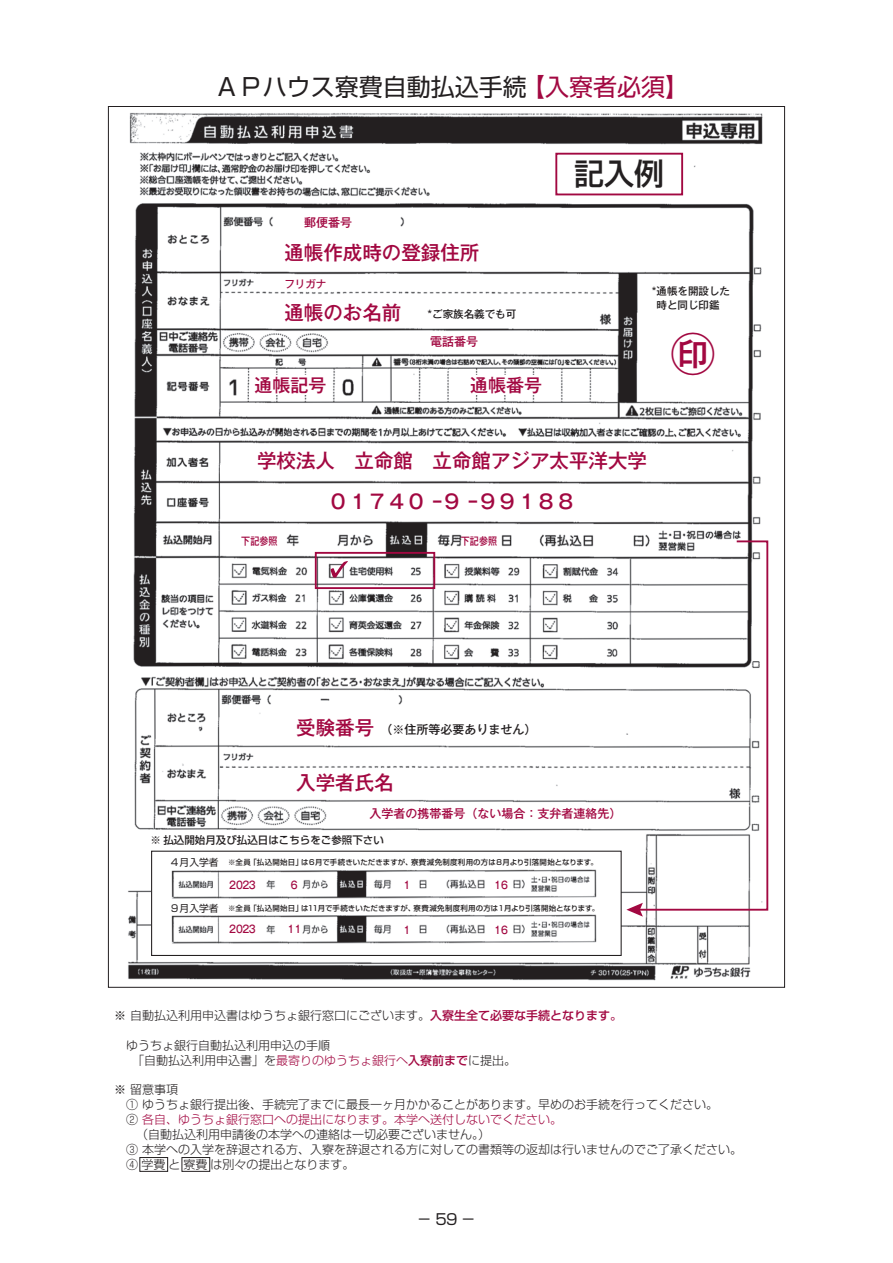
<style>
.page{position:relative;width:893px;height:1263px;background:#fff}
.page>*{position:absolute;margin:0;border:0;box-sizing:border-box;transform-origin:0 0}
.t1{font:500 45px "Gothic MB101 Pr 6";color:#a20841}
.t2{font:500 30px "Shin Go Pro";color:#231f20}
.t3{font:24px "Shin Go Pro";color:#231f20}
.t4{font:24px "Shin Go Pro";color:#a20841}
.t5{font:500 19.5px/41.1px "Gothic MB101 Pr 6";color:#a20841;text-align:center}
.t6{font:500 18px "Gothic MB101 Pr 6";color:#a20841}
.t7{font:15px "Shin Go Pro";color:#231f20}
.t8{font:300 12px/14.9px "Shin Go Pro";color:#231f20}
.t9{font:300 12px "Shin Go Pro";color:#a20841}
.t10{font:500 12px "Gothic MB101 Pr 6";color:#a20841}
.t11{font:500 12px "Gothic MB101 Pr 6";color:#231f20}
.t12{font:500 10.5px "Gothic MB101 Pr 6";color:#a20841;scale:.86 1}
.t13{font:500 10.5px/13.5px "Gothic MB101 Pr 6";color:#231f20;text-align:center}
.t14{font:500 10.5px "Shin Go Pro";color:#231f20}
.t15{font:500 10.5px "Gothic MB101 Pr 6";color:#a20841}
.t16{font:9.75px "Shin Go Pro";color:#231f20}
.t17{font:500 7.5px "Shin Go Pro";letter-spacing:.01em;color:#231f20}
.s1{font-weight:500;color:#a20841}
.s2{color:#a20841}
.s3{color:#231f20}
</style>
<div class="page">
<img style="left:128px;top:112px;width:635px;height:869px">
<div style="left:555px;top:153px;width:128px;height:42px;border:2px solid #a20841"></div>
<div style="left:290px;top:215px;width:76px;height:15px;background:#fff"></div>
<div style="left:409px;top:334px;width:90px;height:15px;background:#fff"></div>
<div style="left:357px;top:806px;width:277px;height:15px;background:#fff"></div>
<div style="left:413px;top:307px;width:117px;height:15px;background:#fff"></div>
<div style="left:652px;top:281px;width:79px;height:34px;background:#fff"></div>
<div style="left:254px;top:376px;width:72px;height:19px;background:#fff"></div>
<div style="left:470px;top:376px;width:72px;height:19px;background:#fff"></div>
<svg style="left:331px;top:561px;width:17px;height:17px"></svg>
<div style="left:381px;top:722px;width:216px;height:15px;background:#fff"></div>
<div style="left:152px;top:851px;width:469px;height:104px;background:#fff"></div>
<div style="left:151px;top:851px;width:471px;height:105px;border:1px solid #231f20"></div>
<img style="left:171px;top:869px;width:426px;height:30px">
<img style="left:171px;top:914px;width:426px;height:30px">
<svg style="left:636px;top:539px;width:133px;height:372px"></svg>
<svg style="left:626px;top:903px;width:17px;height:14px"></svg>
<div style="left:315px;top:552px;width:120px;height:37px;border:2px solid #a20841"></div>
<div style="left:139px;top:1157px;width:29px;height:15px;border:1px solid #231f20"></div>
<div style="left:182px;top:1157px;width:28px;height:15px;border:1px solid #231f20"></div>
<h3 class="t3" style="left:215px;top:67px;width:313px">ＡＰハウス寮費自動払込手続</h3>
<h3 class="t4" style="left:521px;top:67px;width:181px">【入寮者必須　】</h3>
<p class="t10" style="left:304px;top:212px;width:49px">郵便番号</p>
<h3 class="t5" style="left:284px;top:231px;width:196px">通帳作成時の登録住所</h3>
<p class="t15" style="left:284px;top:275px;width:43px">フリガナ</p>
<h3 class="t5" style="left:284px;top:291px;width:118px">通帳のお名前</h3>
<h3 class="t6" style="left:254px;top:370px;width:73px">通帳記号</h3>
<p class="t13" style="left:428px;top:307px;width:90px">*ご家族名義でも可</p>
<p class="t10" style="left:430px;top:332px;width:49px">電話番号</p>
<h3 class="t6" style="left:470px;top:370px;width:73px">通帳番号</h3>
<h2 class="t2" style="left:574px;top:149px;width:91px">記入例</h2>
<p class="t13" style="left:652px;top:284px;width:80px">*通帳を開設した時と同じ印鑑</p>
<h1 class="t1" style="left:671px;top:317px;width:46px">㊞</h1>
<h3 class="t5" style="left:257px;top:439px;width:392px">学校法人　立命館　立命館アジア太平洋大学<br>０１７４０ ｰ９ ｰ９９１８８</h3>
<p class="t12" style="left:241px;top:532px;width:44px">下記参照</p>
<p class="t12" style="left:461px;top:532px;width:44px">下記参照</p>
<h3 class="t5" style="left:296px;top:705px;width:79px">受験番号</h3>
<h3 class="t5" style="left:296px;top:761px;width:99px">入学者氏名</h3>
<p class="t11" style="left:381px;top:720px;width:157px">（※住所等必要ありません）</p>
<p class="t10" style="left:369px;top:804px;width:253px">入学者の携帯番号（ない場合：支弁者連絡先）</p>
<p class="t14" style="left:150px;top:832px;width:235px">※ 払込開始月及び払込日はこちらをご参照下さい</p>
<p class="t16" style="left:170px;top:854px;width:50px">４月入学者</p>
<p class="t16" style="left:170px;top:900px;width:50px">９月入学者</p>
<p class="t17" style="left:228px;top:856px;width:371px">※全員「払込開始日」は６月で手続きいただきますが、寮費減免制度利用の方は８月より引落開始となります。</p>
<p class="t17" style="left:228px;top:901px;width:373px">※全員「払込開始日」は11月で手続きいただきますが、寮費減免制度利用の方は１月より引落開始となります。</p>
<p class="t12" style="left:229px;top:877px;width:32px">2023</p>
<p class="t12" style="left:229px;top:920px;width:32px">2023</p>
<p class="t12" style="left:291px;top:877px;width:9px">6</p>
<p class="t12" style="left:403px;top:877px;width:9px">1</p>
<p class="t12" style="left:494px;top:877px;width:17px">16</p>
<p class="t12" style="left:288px;top:920px;width:17px">11</p>
<p class="t12" style="left:403px;top:921px;width:9px">1</p>
<p class="t12" style="left:494px;top:921px;width:17px">16</p>
<p class="t8" style="left:114px;top:1006px;width:509px">※ 自動払込利用申込書はゆうちょ銀行窓口にございます。<span class="s1">入寮生全て必要な手続となります。</span></p>
<p class="t8" style="left:132px;top:1036px;width:385px;text-indent:-6px">ゆうちょ銀行自動払込利用申込の手順<br>「自動払込利用申込書」を<span class="s2">最寄りのゆうちょ銀行へ</span><span class="s1">入寮前まで</span>に提出。</p>
<p class="t8" style="left:114px;top:1081px;width:65px">※ 留意事項</p>
<p class="t8" style="left:126px;top:1096px;width:593px">① ゆうちょ銀行提出後、手続完了までに最長一ヶ月かかることがあります。早めのお手続を行ってください。</p>
<p class="t9" style="left:126px;top:1110px;width:437px"><span class="s3">②</span> 各自、ゆうちょ銀行窓口への提出になります。本学へ送付しないでください。</p>
<p class="t8" style="left:136px;top:1125px;width:355px">（自動払込利用申請後の本学への連絡は一切必要ございません。）</p>
<p class="t8" style="left:126px;top:1140px;width:617px">③ 本学への入学を辞退される方、入寮を辞退される方に対しての書類等の返却は行いませんのでご了承ください。</p>
<p class="t8" style="left:126px;top:1155px;width:230px">④ 学費と寮費は別々の提出となります。</p>
<p class="t7" style="left:417px;top:1207px;width:61px">－ 59 －</p>
</div>
